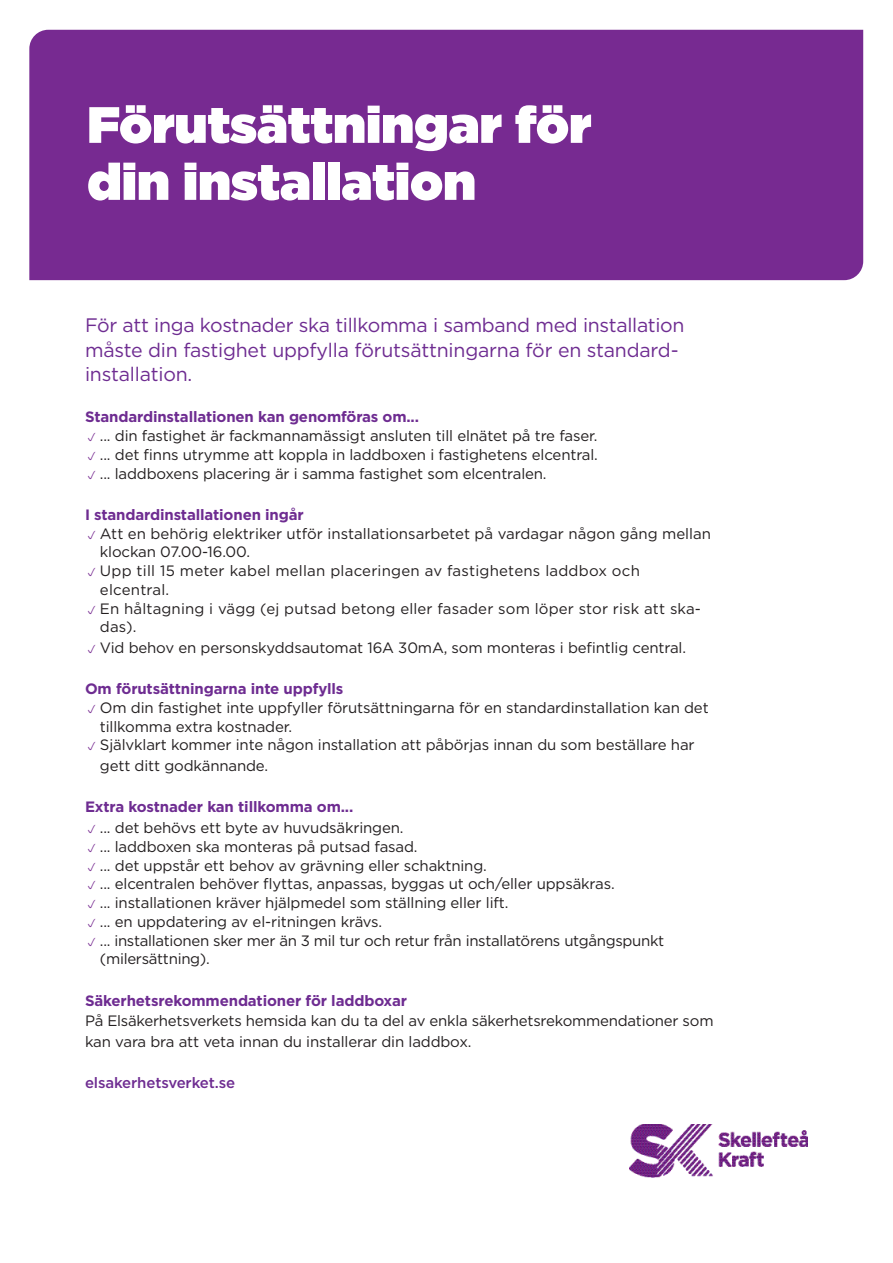
<style>
.page{position:relative;width:893px;height:1263px;background:#fff}
.page>*{position:absolute;margin:0;border:0;box-sizing:border-box;transform-origin:0 0}
.t1{font:900 51px/57px "Gotham";color:#fff}
._10pt_Brödtext_10pt{font:19.5px/24.3px "Gotham";letter-spacing:-.015em;color:#6e2c91}
._10pt_Brödtext_10pt-2{font:15px/18.8px "Gotham";letter-spacing:-.01em;color:#231f20}
._10pt_Brödtext_10pt-3{font:700 15px "Gotham";letter-spacing:-.01em;color:#6e2c91}
._10pt_Brödtext_10pt-4{font:15px/18.8px "Gotham";letter-spacing:.01em;color:#231f20}
._10pt_Brödtext_10pt-5{font:15px/18.8px "Gotham";letter-spacing:.015em;color:#231f20}
._10pt_Brödtext_10pt-6{font:500 15px "Gotham";letter-spacing:-.01em;color:#6e2c91}
</style>
<div class="page">
<div style="left:29px;top:30px;width:834px;height:250px;background:#772a91"></div>
<img style="left:629px;top:1124px;width:179px;height:54px">
<p class="t1" style="left:87px;top:95px;width:506px">Förutsättningar för din installation</p>
<p class="_10pt_Brödtext_10pt" style="left:85px;top:313px;width:601px">För att inga kostnader ska tillkomma i samband med installation måste din fastighet uppfylla förutsättningarna för en standard&shy;installation.</p>
<p class="_10pt_Brödtext_10pt-3" style="left:85px;top:407px;width:336px">Standardinstallationen kan genomföras om...</p>
<p class="_10pt_Brödtext_10pt-2" style="left:100px;top:426px;width:499px">... din fastighet är fackmannamässigt ansluten till elnätet på tre faser.</p>
<p class="_10pt_Brödtext_10pt-2" style="left:100px;top:445px;width:499px">... det finns utrymme att koppla in laddboxen i fastighetens elcentral.</p>
<p class="_10pt_Brödtext_10pt-2" style="left:100px;top:464px;width:448px">... laddboxens placering är i samma fastighet som elcentralen.</p>
<p class="_10pt_Brödtext_10pt-3" style="left:85px;top:505px;width:220px">I standardinstallationen ingår</p>
<p class="_10pt_Brödtext_10pt-2" style="left:100px;top:524px;width:613px">Att en behörig elektriker utför installationsarbetet på vardagar någon gång mellan klockan 07.00-16.00.</p>
<p class="_10pt_Brödtext_10pt-5" style="left:100px;top:561px;width:541px">Upp till 15 meter kabel mellan placeringen av fastighetens laddbox och elcentral.</p>
<p class="_10pt_Brödtext_10pt-4" style="left:100px;top:599px;width:603px">En håltagning i vägg (ej putsad betong eller fasader som löper stor risk att ska&shy;das).</p>
<p class="_10pt_Brödtext_10pt-2" style="left:100px;top:638px;width:588px">Vid behov en personskyddsautomat 16A 30mA, som monteras i befintlig central.</p>
<p class="_10pt_Brödtext_10pt-3" style="left:85px;top:679px;width:260px">Om förutsättningarna inte uppfylls</p>
<p class="_10pt_Brödtext_10pt-2" style="left:100px;top:698px;width:610px">Om din fastighet inte uppfyller förutsättningarna för en standardinstallation kan det tillkomma extra kostnader.</p>
<p class="_10pt_Brödtext_10pt-2" style="left:100px;top:734px;width:596px;line-height:20.7px">Självklart kommer inte någon installation att påbörjas innan du som beställare har gett ditt godkännande.</p>
<p class="_10pt_Brödtext_10pt-3" style="left:85px;top:797px;width:270px">Extra kostnader kan tillkomma om...</p>
<p class="_10pt_Brödtext_10pt-2" style="left:100px;top:818px;width:305px">... det behövs ett byte av huvudsäkringen.</p>
<p class="_10pt_Brödtext_10pt-2" style="left:100px;top:837px;width:319px">... laddboxen ska monteras på putsad fasad.</p>
<p class="_10pt_Brödtext_10pt-2" style="left:100px;top:855px;width:388px">... det uppstår ett behov av grävning eller schaktning.</p>
<p class="_10pt_Brödtext_10pt-2" style="left:100px;top:874px;width:516px">... elcentralen behöver flyttas, anpassas, byggas ut och/eller uppsäkras.</p>
<p class="_10pt_Brödtext_10pt-2" style="left:100px;top:893px;width:410px">... installationen kräver hjälpmedel som ställning eller lift.</p>
<p class="_10pt_Brödtext_10pt-2" style="left:100px;top:912px;width:284px">... en uppdatering av el-ritningen krävs.</p>
<p class="_10pt_Brödtext_10pt-2" style="left:100px;top:930px;width:566px">... installationen sker mer än 3 mil tur och retur från installatörens utgångspunkt (milersättning).</p>
<p class="_10pt_Brödtext_10pt-3" style="left:85px;top:990px;width:323px">Säkerhetsrekommendationer för laddboxar</p>
<p class="_10pt_Brödtext_10pt-2" style="left:85px;top:1010px;width:630px;line-height:20.7px">På Elsäkerhetsverkets hemsida kan du ta del av enkla säkerhetsrekommendationer som kan vara bra att veta innan du installerar din laddbox.</p>
<p class="_10pt_Brödtext_10pt-6" style="left:85px;top:1073px;width:152px">elsakerhetsverket.se</p>
</div>
